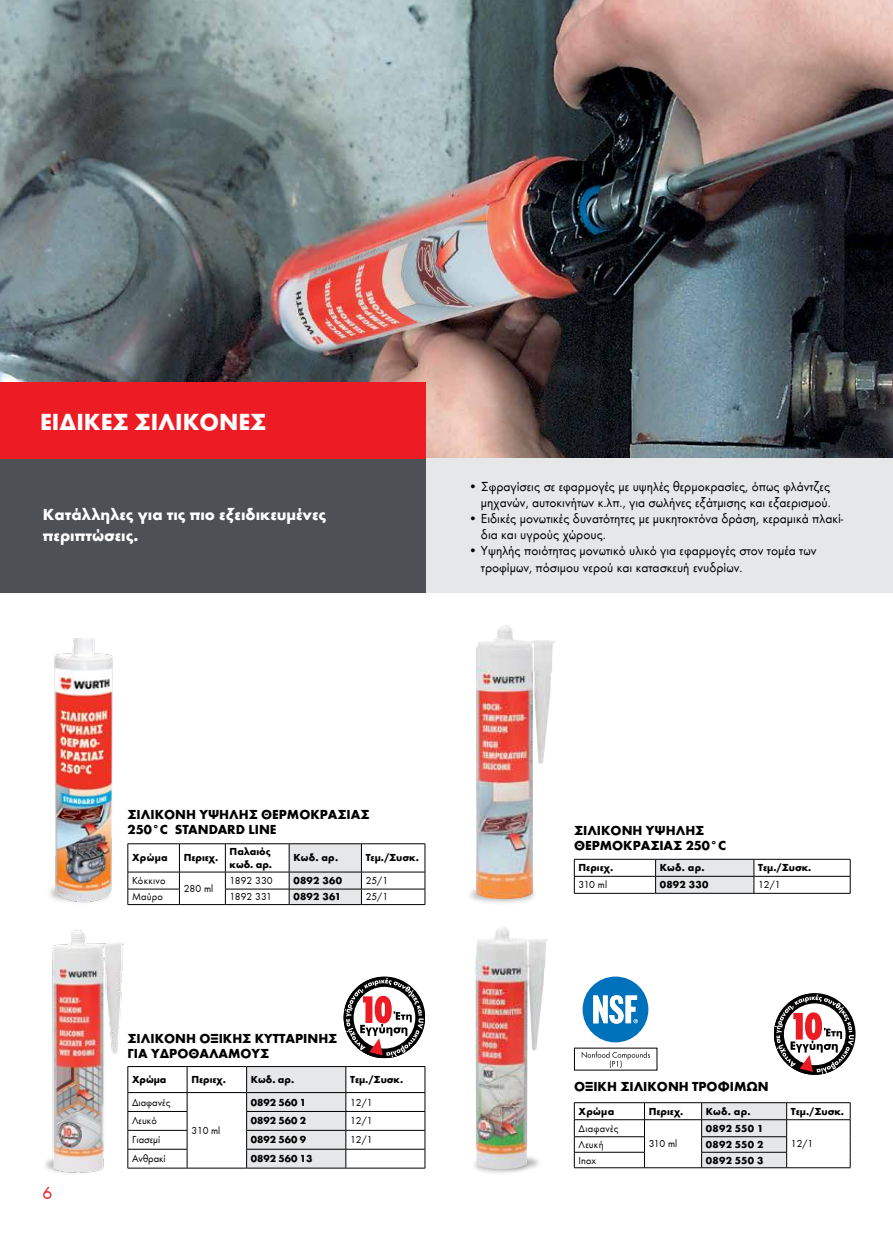
<style>
.page{position:relative;width:893px;height:1234px;background:#fff}
.page>*{position:absolute;margin:0;border:0;box-sizing:border-box;transform-origin:0 0}
.t1{font:700 24px "Wuerth";color:#fff}
.t2{font:18px "Wuerth";color:#ed1c24}
.t3{font:700 16.5px/21px "Wuerth";color:#fff}
.t4{font:13.5px/16.2px "Wuerth";color:#000}
.t5{font:700 13.5px/15px "Wuerth";color:#000}
.t6{font:700 10.5px/12.8px "Wuerth";color:#000}
.t7{font:10.5px "Wuerth";color:#000}
.t8{font:10.5px "Wuerth";letter-spacing:.02em;color:#000}
.t9{font:10.5px "Wuerth";letter-spacing:.025em;color:#000}
</style>
<div class="page">
<img style="left:0;top:0;width:893px;height:459px">
<div style="left:425px;top:459px;width:468px;height:133px;background:#e6e7e8"></div>
<hr style="left:361px;top:843px;width:64px;height:1px;background:#000">
<hr style="left:361px;top:871px;width:64px;height:1px;background:#000">
<hr style="left:361px;top:888px;width:64px;height:1px;background:#000">
<svg style="left:425px;top:843px;width:1px;height:61px"></svg>
<hr style="left:361px;top:904px;width:64px;height:1px;background:#000">
<hr style="left:128px;top:843px;width:51px;height:1px;background:#000">
<hr style="left:179px;top:843px;width:46px;height:1px;background:#000">
<hr style="left:225px;top:843px;width:64px;height:1px;background:#000">
<hr style="left:128px;top:871px;width:51px;height:1px;background:#000">
<hr style="left:179px;top:871px;width:46px;height:1px;background:#000">
<hr style="left:225px;top:871px;width:64px;height:1px;background:#000">
<hr style="left:128px;top:888px;width:52px;height:1px;background:#000">
<svg style="left:128px;top:843px;width:1px;height:61px"></svg>
<svg style="left:179px;top:843px;width:1px;height:61px"></svg>
<hr style="left:225px;top:888px;width:64px;height:1px;background:#000">
<svg style="left:225px;top:843px;width:1px;height:61px"></svg>
<svg style="left:289px;top:843px;width:73px;height:61px;background:#d5d6d7"></svg>
<hr style="left:128px;top:904px;width:51px;height:1px;background:#000">
<hr style="left:179px;top:904px;width:46px;height:1px;background:#000">
<hr style="left:225px;top:904px;width:64px;height:1px;background:#000">
<hr style="left:289px;top:904px;width:72px;height:1px;background:#000">
<hr style="left:787px;top:1102px;width:63px;height:1px;background:#000">
<hr style="left:787px;top:1119px;width:63px;height:1px;background:#000">
<svg style="left:850px;top:1102px;width:1px;height:65px"></svg>
<hr style="left:787px;top:1167px;width:63px;height:1px;background:#000">
<hr style="left:574px;top:1102px;width:70px;height:1px;background:#000">
<hr style="left:644px;top:1102px;width:58px;height:1px;background:#000">
<hr style="left:574px;top:1119px;width:70px;height:1px;background:#000">
<hr style="left:644px;top:1119px;width:58px;height:1px;background:#000">
<hr style="left:574px;top:1136px;width:71px;height:1px;background:#000">
<hr style="left:574px;top:1151px;width:71px;height:1px;background:#000">
<svg style="left:574px;top:1102px;width:1px;height:65px"></svg>
<svg style="left:644px;top:1102px;width:1px;height:65px"></svg>
<svg style="left:701px;top:1102px;width:86px;height:65px;background:#d3d4d5"></svg>
<hr style="left:574px;top:1167px;width:70px;height:1px;background:#000">
<hr style="left:644px;top:1167px;width:58px;height:1px;background:#000">
<hr style="left:702px;top:1167px;width:85px;height:1px;background:#000">
<hr style="left:754px;top:858px;width:96px;height:1px;background:#000">
<hr style="left:754px;top:875px;width:96px;height:1px;background:#000">
<svg style="left:850px;top:859px;width:1px;height:33px"></svg>
<hr style="left:754px;top:892px;width:96px;height:1px;background:#000">
<hr style="left:574px;top:858px;width:82px;height:1px;background:#000">
<hr style="left:656px;top:858px;width:98px;height:1px;background:#000">
<hr style="left:574px;top:875px;width:82px;height:1px;background:#000">
<svg style="left:574px;top:859px;width:1px;height:33px"></svg>
<svg style="left:655px;top:859px;width:100px;height:34px;background:#d5d6d7"></svg>
<hr style="left:574px;top:892px;width:82px;height:1px;background:#000">
<hr style="left:656px;top:892px;width:98px;height:1px;background:#000">
<img style="left:49px;top:638px;width:64px;height:265px">
<img style="left:476px;top:625px;width:79px;height:274px">
<img style="left:475px;top:927px;width:73px;height:242px">
<div style="left:0;top:459px;width:425px;height:133px;background:#4d5055"></div>
<div style="left:0;top:382px;width:425px;height:77px;background:#ed1c24"></div>
<img style="left:45px;top:1160px;width:3px;height:9px">
<img style="left:48px;top:930px;width:82px;height:243px">
<hr style="left:128px;top:1065px;width:59px;height:1px;background:#000">
<hr style="left:187px;top:1065px;width:60px;height:1px;background:#000">
<hr style="left:247px;top:1065px;width:99px;height:1px;background:#000">
<hr style="left:346px;top:1065px;width:79px;height:1px;background:#000">
<hr style="left:128px;top:1092px;width:59px;height:1px;background:#000">
<hr style="left:187px;top:1092px;width:60px;height:1px;background:#000">
<hr style="left:346px;top:1092px;width:79px;height:1px;background:#000">
<hr style="left:128px;top:1110px;width:59px;height:1px;background:#000">
<hr style="left:346px;top:1110px;width:79px;height:1px;background:#000">
<hr style="left:128px;top:1129px;width:59px;height:1px;background:#000">
<hr style="left:346px;top:1129px;width:79px;height:1px;background:#000">
<hr style="left:128px;top:1148px;width:59px;height:1px;background:#000">
<svg style="left:128px;top:1066px;width:1px;height:101px"></svg>
<svg style="left:187px;top:1066px;width:1px;height:101px"></svg>
<hr style="left:346px;top:1148px;width:79px;height:1px;background:#000">
<svg style="left:246px;top:1066px;width:101px;height:101px;background:#d6d7d8"></svg>
<svg style="left:425px;top:1066px;width:1px;height:101px"></svg>
<hr style="left:128px;top:1167px;width:59px;height:1px;background:#000">
<hr style="left:187px;top:1167px;width:60px;height:1px;background:#000">
<hr style="left:247px;top:1167px;width:99px;height:1px;background:#000">
<hr style="left:346px;top:1167px;width:79px;height:1px;background:#000">
<div style="left:583px;top:976px;width:65px;height:66px;background:#0071bb;border-radius:50%"></div>
<svg style="left:593px;top:995px;width:45px;height:28px"></svg>
<svg style="left:582px;top:1051px;width:68px;height:16px"></svg>
<svg style="left:345px;top:977px;width:79px;height:79px"></svg>
<svg style="left:775px;top:994px;width:79px;height:79px"></svg>
<h1 class="t1" style="left:40px;top:404px;width:50px">ΕΙΔΙΚΕΣ</h1>
<h1 class="t1" style="left:135px;top:404px;width:128px">σιλικόνες</h1>
<p class="t3" style="left:43px;top:503px;width:285px">Κατάλληλες για τις πιο εξειδικευμένες περιπτώσεις.</p>
<p class="t4" style="left:469px;top:477px;width:364px;text-align:right">• Σφραγίσεις σε εφαρμογές με υψηλές θερμοκρασίες, όπως φλάντζες μηχανών, αυτοκινήτων κ.λπ., για σωλήνες εξάτμισης και εξαερισμού.</p>
<p class="t4" style="left:481px;top:509px;width:364px;text-indent:-12px">• Ειδικές μονωτικές δυνατότητες με μυκητοκτόνα δράση, κεραμικά πλακί&shy;δια και υγρούς χώρους.</p>
<p class="t4" style="left:481px;top:542px;width:337px;text-indent:-12px">• Υψηλής ποιότητας μονωτικό υλικό για εφαρμογές στον τομέα των τροφίμων, πόσιμου νερού και κατασκευή ενυδρίων.</p>
<h2 class="t2" style="left:43px;top:1180px;width:11px">6</h2>
<p class="t5" style="left:128px;top:806px;width:193px">ΣΙΛΙΚΟΝΗ ΥΨΗΛΗΣ ΘΕΡΜΟΚΡΑΣΙΑΣ<br>250°C STANDARD LINE</p>
<p class="t6" style="left:132px;top:850px;width:37px">Χρώμα</p>
<p class="t6" style="left:184px;top:850px;width:36px">Περιεχ.</p>
<p class="t6" style="left:230px;top:844px;width:44px">Παλαιός κωδ. αρ.</p>
<p class="t6" style="left:293px;top:850px;width:46px">Κωδ. aρ.</p>
<p class="t6" style="left:366px;top:850px;width:55px">Τεμ./Συσκ.</p>
<p class="t9" style="left:132px;top:873px;width:35px">Κόκκινο</p>
<p class="t7" style="left:184px;top:881px;width:31px">280 ml</p>
<p class="t7" style="left:230px;top:873px;width:45px">1892 330</p>
<p class="t6" style="left:293px;top:873px;width:50px">0892 360</p>
<p class="t7" style="left:366px;top:873px;width:24px">25/1</p>
<p class="t7" style="left:132px;top:889px;width:33px">Μαύρο</p>
<p class="t7" style="left:230px;top:889px;width:44px">1892 331</p>
<p class="t6" style="left:293px;top:889px;width:49px">0892 361</p>
<p class="t7" style="left:366px;top:889px;width:24px">25/1</p>
<p class="t5" style="left:128px;top:1030px;width:92px">ΣΙΛΙΚΟΝΗ ΟΞΙΚΗΣ</p>
<p class="t5" style="left:128px;top:1030px;width:155px;text-indent:127px">ΚΥΤΤΑΡΙΝΗΣ<br>ΓΙΑ ΥΔΡΟΘΑΛΑΜΟΥΣ</p>
<p class="t6" style="left:132px;top:1072px;width:36px">Χρώμα</p>
<p class="t6" style="left:191px;top:1072px;width:36px">Περιεχ.</p>
<p class="t6" style="left:251px;top:1072px;width:45px">Κωδ. aρ.</p>
<p class="t6" style="left:350px;top:1072px;width:55px">Τεμ./Συσκ.</p>
<p class="t7" style="left:132px;top:1094px;width:40px">Διαφανές</p>
<p class="t7" style="left:191px;top:1122px;width:30px">310 ml</p>
<p class="t6" style="left:251px;top:1094px;width:57px">0892 560 1</p>
<p class="t7" style="left:350px;top:1094px;width:24px">12/1</p>
<p class="t7" style="left:132px;top:1113px;width:26px">Λευκό</p>
<p class="t6" style="left:251px;top:1113px;width:57px">0892 560 2</p>
<p class="t7" style="left:350px;top:1113px;width:24px">12/1</p>
<p class="t7" style="left:132px;top:1132px;width:30px">Γιασεμί</p>
<p class="t6" style="left:251px;top:1132px;width:57px">0892 560 9</p>
<p class="t7" style="left:350px;top:1132px;width:24px">12/1</p>
<p class="t7" style="left:132px;top:1151px;width:35px">Ανθρακί</p>
<p class="t6" style="left:251px;top:1151px;width:63px">0892 560 13</p>
<p class="t5" style="left:574px;top:821px;width:122px">ΣΙΛΙΚΟΝΗ ΥΨΗΛΗΣ<br>ΘΕΡΜΟΚΡΑΣΙΑΣ</p>
<p class="t5" style="left:686px;top:836px;width:42px">250°C</p>
<p class="t6" style="left:579px;top:860px;width:36px">Περιεχ.</p>
<p class="t6" style="left:660px;top:860px;width:46px">Κωδ. aρ.</p>
<p class="t6" style="left:758px;top:860px;width:55px">Τεμ./Συσκ.</p>
<p class="t7" style="left:579px;top:877px;width:30px">310 ml</p>
<p class="t6" style="left:660px;top:877px;width:50px">0892 330</p>
<p class="t7" style="left:758px;top:877px;width:24px">12/1</p>
<p class="t5" style="left:574px;top:1078px;width:20px">ΟΞΙΚΗ</p>
<p class="t5" style="left:620px;top:1078px;width:148px">ΣΙΛΙΚΟΝΗ ΤΡΟΦΙΜΩΝ</p>
<p class="t6" style="left:579px;top:1103px;width:37px">Χρώμα</p>
<p class="t6" style="left:649px;top:1103px;width:36px">Περιεχ.</p>
<p class="t6" style="left:706px;top:1103px;width:46px">Κωδ. aρ.</p>
<p class="t6" style="left:791px;top:1103px;width:55px">Τεμ./Συσκ.</p>
<p class="t8" style="left:579px;top:1120px;width:41px">Διαφανές</p>
<p class="t7" style="left:649px;top:1136px;width:30px">310 ml</p>
<p class="t6" style="left:706px;top:1120px;width:59px">0892 550 1</p>
<p class="t7" style="left:579px;top:1137px;width:26px">Λευκή</p>
<p class="t6" style="left:706px;top:1136px;width:59px">0892 550 2</p>
<p class="t7" style="left:791px;top:1136px;width:24px">12/1</p>
<p class="t7" style="left:579px;top:1152px;width:19px">Ιnox</p>
<p class="t6" style="left:706px;top:1152px;width:59px">0892 550 3</p>
</div>
